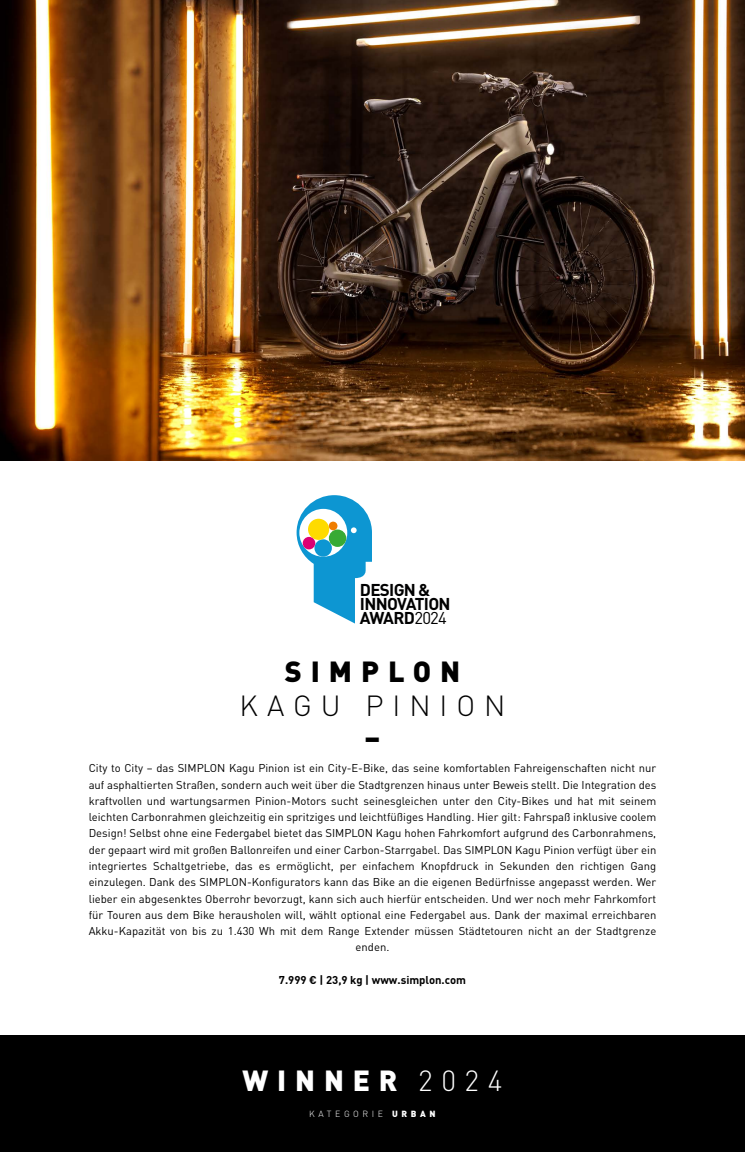
<style>
.page{position:relative;width:745px;height:1152px;background:#fff}
.page>*{position:absolute;margin:0;border:0;box-sizing:border-box;transform-origin:0 0}
.t1{font:900 28.75px "DIN Pro";letter-spacing:.31em;color:#fff}
.t2{font:300 28.75px "DIN Pro";letter-spacing:.31em;color:#000}
.t3{font:900 28.75px "DIN Pro";letter-spacing:.31em;color:#000}
.t4{font:700 16.88px/13.8px "DIN Pro";letter-spacing:-.04em;color:#000001}
.t5{font:11.25px/16.2px "DIN Pro";color:#000;text-align:center}
.t6{font:700 11.25px "DIN Pro";color:#000}
.t7{font:300 8.88px "DIN Pro";letter-spacing:.41em;color:#fff}
.s1{font-weight:400}
.s2{font-weight:300}
.s3{font-weight:900}
</style>
<div class="page">
<svg style="left:296px;top:495px;width:76px;height:128px"></svg>
<div style="left:314px;top:539px;width:17px;height:18px;background:#0d96d2;border-radius:50%"></div>
<div style="left:328px;top:529px;width:18px;height:18px;background:#38aa34;border-radius:50%"></div>
<svg style="left:328px;top:521px;width:9px;height:9px"></svg>
<div style="left:308px;top:519px;width:21px;height:21px;background:#fedb00;border-radius:50%"></div>
<div style="left:302px;top:537px;width:13px;height:12px;background:#dc0073;border-radius:50%"></div>
<div style="left:0;top:1035px;width:744px;height:117px;background:#000"></div>
<img style="left:0;top:0;width:744px;height:461px">
<h2 class="t4" style="left:359px;top:582px;width:92px">DESIGN &amp;<br>INNOVATION<br>AWARD<span class="s1">2024</span></h2>
<p class="t3" style="left:284px;top:652px;width:177px">SIMPLON</p>
<p class="t2" style="left:239px;top:686px;width:267px">KAGU PINION</p>
<p class="t3" style="left:364px;top:720px;width:17px">–</p>
<p class="t5" style="left:89px;top:760px;width:569px">City to City – das SIMPLON Kagu Pinion ist ein City-E-Bike, das seine komfortablen Fahreigenschaften nicht nur auf asphaltierten Straßen, sondern auch weit über die Stadtgrenzen hinaus unter Beweis stellt. Die Integration des kraftvollen und wartungsarmen Pinion-Motors sucht seinesgleichen unter den City-Bikes und hat mit seinem leichten Carbonrahmen gleichzeitig ein spritziges und leichtfüßiges Handling. Hier gilt: Fahrspaß inklusive coolem Design! Selbst ohne eine Federgabel bietet das SIMPLON Kagu hohen Fahrkomfort aufgrund des Carbonrahmens, der gepaart wird mit großen Ballonreifen und einer Carbon-Starrgabel. Das SIMPLON Kagu Pinion verfügt über ein integriertes Schaltgetriebe, das es ermöglicht, per einfachem Knopfdruck in Sekunden den richtigen Gang einzulegen. Dank des SIMPLON-Konfigurators kann das Bike an die eigenen Bedürfnisse angepasst werden. Wer lieber ein abgesenktes Oberrohr bevorzugt, kann sich auch hierfür entscheiden. Und wer noch mehr Fahrkomfort für Touren aus dem Bike herausholen will, wählt optional eine Federgabel aus. Dank der maximal erreichbaren Akku-Kapazität von bis zu 1.430 Wh mit dem Range Extender müssen Städtetouren nicht an der Stadtgrenze enden.</p>
<p class="t6" style="left:279px;top:972px;width:188px">7.999 € | 23,9 kg | www.simplon.com</p>
<h1 class="t1" style="left:242px;top:1061px;width:261px">WINNER <span class="s2">2024</span></h1>
<p class="t7" style="left:309px;top:1108px;width:128px">KATEGORIE <span class="s3">URBAN</span></p>
</div>
